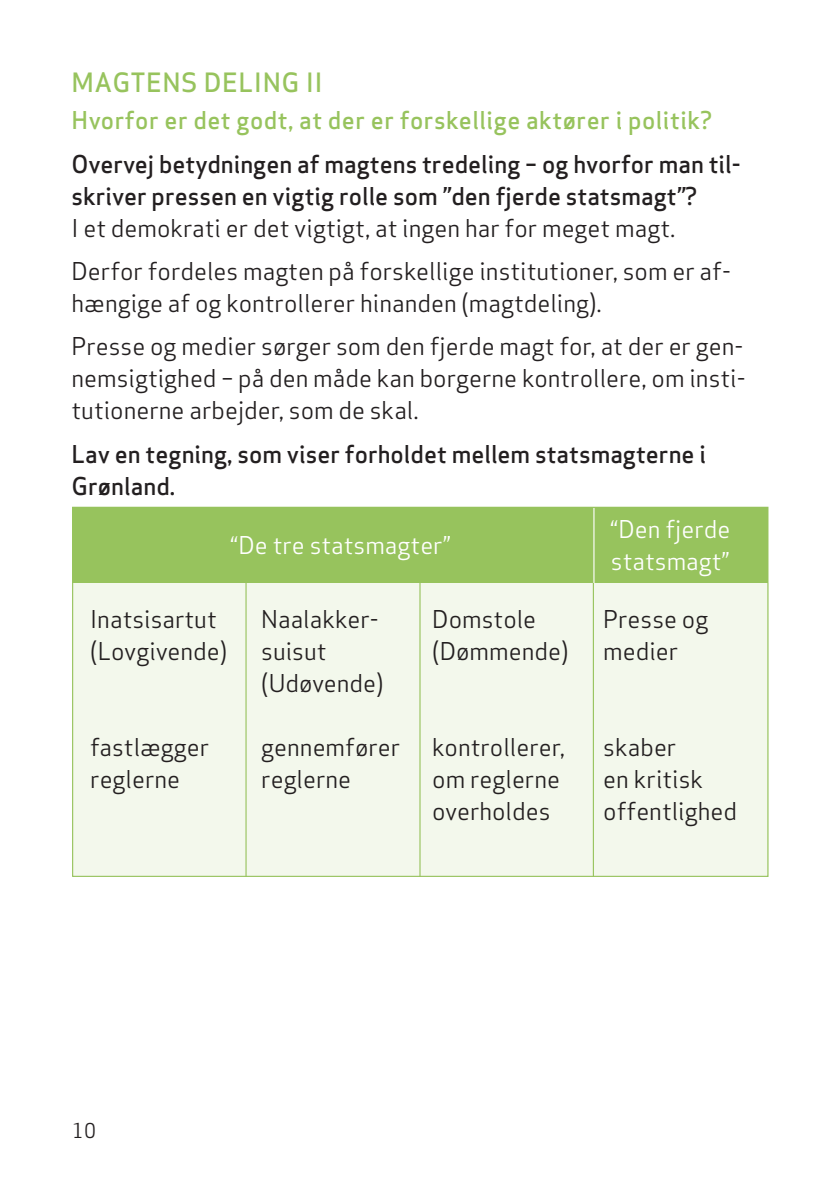
<style>
.page{position:relative;width:840px;height:1191px;background:#fff}
.page>*{position:absolute;margin:0;border:0;box-sizing:border-box;transform-origin:0 0}
.Overskrift_stor{font:500 26px "Apex Sans";letter-spacing:.02em;color:#97c35d}
.Brød{font:24px/32px "Apex Sans";color:#231f20}
.Brød-2{font:500 24px/32px "Apex Sans";color:#231f20}
.Overskrift_små_bogst{font:500 24px "Apex Sans";letter-spacing:.02em;color:#97c35d}
.t1{font:24px/32px "Apex Sans";color:#fff}
.t2{font:20px "Apex Sans";color:#231f20}
</style>
<div class="page">
<div style="left:593px;top:508px;width:174px;height:75px;background:#97c35d"></div>
<div style="left:72px;top:583px;width:695px;height:294px;background:#f3f8ec"></div>
<div style="left:72px;top:508px;width:521px;height:75px;background:#97c35d"></div>
<hr style="left:419px;top:583px;width:1px;height:294px;background:#97c35d">
<hr style="left:245px;top:583px;width:1px;height:294px;background:#97c35d">
<hr style="left:593px;top:507px;width:1px;height:76px;background:#fff">
<hr style="left:592px;top:583px;width:1px;height:294px;background:#97c35d">
<p class="Overskrift_stor" style="left:71px;top:59px;width:253px">MAGTENS DELING II</p>
<p class="Overskrift_små_bogst" style="left:71px;top:99px;width:642px">Hvorfor er det godt, at der er forskellige aktører i politik?</p>
<p class="Brød-2" style="left:71px;top:145px;width:670px">Overvej betydningen af magtens tredeling – og hvorfor man til&shy;skriver pressen en vigtig rolle som ”den fjerde statsmagt”?</p>
<p class="Brød" style="left:71px;top:209px;width:605px">I et demokrati er det vigtigt, at ingen har for meget magt.</p>
<p class="Brød" style="left:71px;top:253px;width:660px">Derfor fordeles magten på forskellige institutioner, som er af&shy;hængige af og kontrollerer hinanden (magtdeling).</p>
<p class="Brød" style="left:71px;top:328px;width:675px;text-align:justify">Presse og medier sørger som den fjerde magt for, at der er gen&shy;nemsigtighed – på den måde kan borgerne kontrollere, om insti&shy;tutionerne arbejder, som de skal.</p>
<p class="Brød-2" style="left:71px;top:435px;width:635px">Lav en tegning, som viser forholdet mellem statsmagterne i<br>Grønland.</p>
<p class="t1" style="left:231px;top:527px;width:220px">“De tre statsmagter”</p>
<p class="Brød" style="left:90px;top:601px;width:128px">Inatsisartut</p>
<p class="Brød" style="left:90px;top:633px;width:138px">(Lovgivende)</p>
<p class="Brød" style="left:90px;top:729px;width:120px">fastlægger reglerne</p>
<p class="Brød" style="left:261px;top:601px;width:116px">Naalakker&shy;suisut</p>
<p class="Brød" style="left:261px;top:665px;width:124px">(Udøvende)</p>
<p class="Brød" style="left:261px;top:729px;width:140px">gennemfører reglerne</p>
<p class="Brød" style="left:432px;top:601px;width:138px">Domstole (Dømmende)</p>
<p class="Brød" style="left:432px;top:729px;width:134px">kontrollerer, om reglerne overholdes</p>
<p class="t1" style="left:610px;top:511px;width:121px">“Den fjerde statsmagt”</p>
<p class="Brød" style="left:603px;top:601px;width:106px">Presse og medier</p>
<p class="Brød" style="left:603px;top:729px;width:135px">skaber<br>en kritisk offentlighed</p>
<p class="t2" style="left:72px;top:1114px;width:25px">10</p>
</div>
